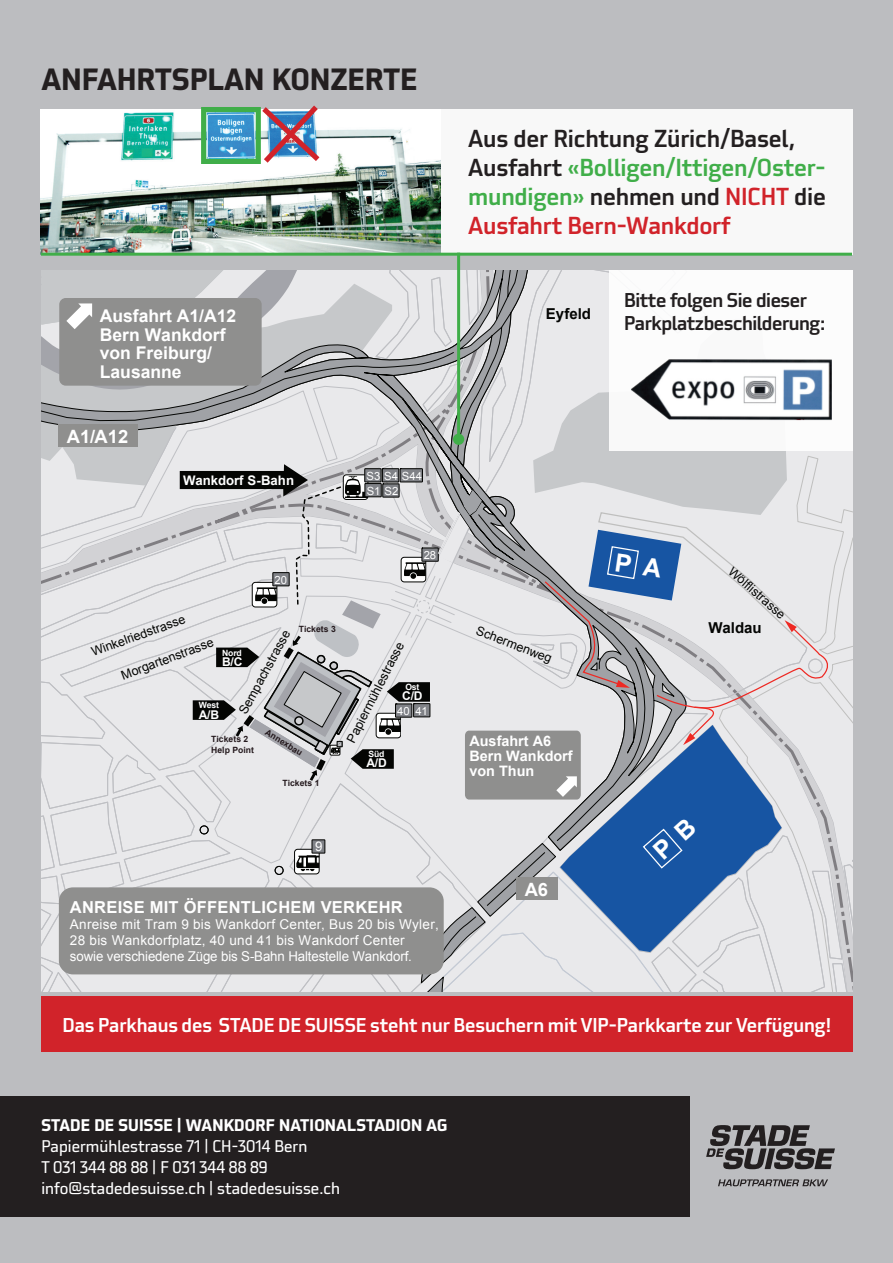
<style>
.page{position:relative;width:893px;height:1263px;background:#bcbdc0}
.page>*{position:absolute;margin:0;border:0;box-sizing:border-box;transform-origin:0 0}
.t1{font:700 30px "Utility OT";letter-spacing:-.03em;color:#231f20;scale:.95 1}
.t2{font:500 24px/28.8px "Utility OT";letter-spacing:-.04em;color:#231f20;scale:.95 1}
.t3{font:500 19.5px "Utility OT";letter-spacing:-.04em;color:#fff;scale:.95 1}
.t4{font:500 19.5px/23.4px "Utility OT";letter-spacing:-.06em;color:#231f20;scale:.95 1}
.t5{font:700 18.3px "Arial";color:#fff}
.t6{font:700 17.55px/18.8px "Arial";color:#fff}
.t7{font:16.5px/21px "Utility OT";letter-spacing:-.04em;color:#fff;scale:.95 1}
.t8{font:700 16.5px "Utility OT";letter-spacing:-.03em;color:#fff;scale:.95 1}
.t9{font:700 16.5px "Arial";letter-spacing:.015em;color:#fff}
.t10{font:700 15px "Arial";color:#040503}
.t11{font:700 14.4px/15px "Arial";color:#fff}
.t12{font:13.5px/16px "Arial";letter-spacing:.02em;color:#fff}
.t13{font:700 13.2px "Arial";color:#fff}
.t14{font:13.2px "Arial";color:#fff}
.t15{font:12.6px "Arial";color:#040503}
.t16{font:700 12px "Arial";color:#fff}
.t17{font:11.25px/15px "Arial";color:#fff}
.t18{font:700 8.55px/10.4px "Arial";letter-spacing:.005em;color:#24191d}
.t19{font:700 8.55px "Arial";letter-spacing:-.015em;color:#fff}
.t20{font:5.4px "Arial";color:#fff}
.s1{color:#40ae49}
.s2{color:#d1232a}
</style>
<div class="page">
<div style="left:41px;top:109px;width:811px;height:145px;background:#f8f8f8"></div>
<div style="left:0;top:1096px;width:690px;height:120px;background:#231f20"></div>
<svg style="left:42px;top:450px;width:811px;height:542px;background:#e3e3e5"></svg>
<div style="left:275px;top:866px;width:9px;height:9px;border:1px solid #040503;border-radius:50%"></div>
<svg style="left:42px;top:270px;width:567px;height:582px;background:#dbdcde"></svg>
<svg style="left:455px;top:278px;width:48px;height:73px;background:#b2b3b5"></svg>
<div style="left:476px;top:799px;width:84px;height:18px;background:#e9e9eb"></div>
<div style="left:533px;top:319px;width:76px;height:78px;background:#e9e9eb"></div>
<div style="left:295px;top:849px;width:24px;height:25px;background:#fff;border-radius:3px"></div>
<svg style="left:296px;top:855px;width:22px;height:16px"></svg>
<div style="left:294px;top:849px;width:26px;height:25px;border:1px solid #040503;border-radius:3px"></div>
<div style="left:59px;top:425px;width:79px;height:22px;background:#8f8f8e"></div>
<svg style="left:42px;top:270px;width:354px;height:120px"></svg>
<div style="left:312px;top:840px;width:13px;height:13px;background:#808287"></div>
<div style="left:311px;top:839px;width:14px;height:14px;border:1px solid #040503"></div>
<div style="left:59px;top:887px;width:385px;height:87px;background:#8f8f8e;border-radius:14px"></div>
<svg style="left:560px;top:799px;width:222px;height:153px;background:#85a1c5"></svg>
<svg style="left:718px;top:1179px;width:110px;height:7px"></svg>
<svg style="left:706px;top:1125px;width:129px;height:44px"></svg>
<div style="left:41px;top:997px;width:812px;height:55px;background:#d1232a"></div>
<img style="left:41px;top:112px;width:400px;height:141px">
<svg style="left:257px;top:105px;width:68px;height:63px"></svg>
<div style="left:201px;top:107px;width:60px;height:57px;border:5px solid #40ae49"></div>
<div style="left:609px;top:270px;width:244px;height:180px;background:#fff"></div>
<img style="left:631px;top:360px;width:201px;height:37px">
<hr style="left:41px;top:253px;width:811px;height:3px;background:#40ae49">
<hr style="left:457px;top:253px;width:3px;height:186px;background:#40ae49">
<svg style="left:180px;top:397px;width:656px;height:402px;background:#c8cacf"></svg>
<svg style="left:382px;top:817px;width:315px;height:175px;background:#a7b5c8"></svg>
<h1 class="t1" style="left:41px;top:59px;width:398px">ANFAHRTSPLAN KONZERTE</h1>
<p class="t6" style="left:100px;top:307px;width:138px">Ausfahrt A1/A12<br>Bern Wankdorf von Freiburg/<br>Lausanne</p>
<h3 class="t5" style="left:67px;top:424px;width:63px">A1/A12</h3>
<p class="t13" style="left:183px;top:471px;width:112px">Wankdorf S-Bahn</p>
<p class="t17" style="left:366px;top:468px;width:57px">S3 S4 S44<br>S1 S2</p>
<p class="t17" style="left:424px;top:548px;width:14px">28</p>
<h2 class="t2" style="left:468px;top:124px;width:379px">Aus der Richtung Zürich/Basel,<br>Ausfahrt <span class="s1">«Bolligen/Ittigen/Oster&shy;mundigen»</span> nehmen und <span class="s2">NICHT</span> die<br><span class="s2">Ausfahrt Bern-Wankdorf</span></h2>
<p class="t10" style="left:546px;top:303px;width:47px">Eyfeld</p>
<h3 class="t4" style="left:624px;top:288px;width:214px">Bitte folgen Sie dieser<br>Parkplatzbeschilderung:</h3>
<p class="t17" style="left:275px;top:572px;width:14px">20</p>
<p class="t15" style="left:89px;top:644px;width:100px;rotate:-20deg">Winkelriedstrasse</p>
<p class="t15" style="left:480px;top:622px;width:82px;rotate:21deg">Schermenweg</p>
<p class="t18" style="left:299px;top:624px;width:39px">Tickets 3</p>
<p class="t15" style="left:235px;top:709px;width:95px;rotate:-62deg">Sempachstrasse</p>
<p class="t15" style="left:119px;top:667px;width:99px;rotate:-20deg">Morgartenstrasse</p>
<p class="t15" style="left:343px;top:738px;width:112px;rotate:-63deg">Papiermühlestrasse</p>
<p class="t19" style="left:222px;top:647px;width:21px">Nord</p>
<p class="t16" style="left:222px;top:654px;width:22px">B/C</p>
<p class="t19" style="left:405px;top:681px;width:16px">Ost</p>
<p class="t16" style="left:402px;top:688px;width:22px">C/D</p>
<p class="t19" style="left:199px;top:700px;width:22px">West</p>
<p class="t16" style="left:199px;top:706px;width:22px">A/B</p>
<p class="t17" style="left:397px;top:703px;width:32px">40 41</p>
<p class="t18" style="left:211px;top:734px;width:44px">Tickets 2<br>Help Point</p>
<p class="t18" style="left:269px;top:727px;width:43px;rotate:32deg">Annexbau</p>
<p class="t11" style="left:469px;top:733px;width:105px">Ausfahrt A6<br>Bern Wankdorf von Thun</p>
<p class="t20" style="left:338px;top:740px;width:4px">9</p>
<p class="t19" style="left:369px;top:748px;width:17px">Süd</p>
<p class="t16" style="left:366px;top:755px;width:22px">A/D</p>
<p class="t18" style="left:282px;top:778px;width:39px">Tickets 1</p>
<p class="t14" style="left:315px;top:838px;width:9px">9</p>
<p class="t9" style="left:70px;top:896px;width:334px">ANREISE MIT ÖFFENTLICHEM VERKEHR</p>
<p class="t12" style="left:70px;top:916px;width:370px">Anreise mit Tram 9 bis Wankdorf Center, Bus 20 bis Wyler,<br>28 bis Wankdorfplatz, 40 und 41 bis Wankdorf Center sowie verschiedene Züge bis S-Bahn Haltestelle Wankdorf.</p>
<h3 class="t5" style="left:525px;top:877px;width:25px">A6</h3>
<p class="t15" style="left:736px;top:563px;width:73px;rotate:41deg">Wölflistrasse</p>
<p class="t10" style="left:708px;top:617px;width:55px">Waldau</p>
<h3 class="t3" style="left:62px;top:1012px;width:811px">Das Parkhaus des STADE DE SUISSE steht nur Besuchern mit VIP-Parkkarte zur Verfügung!</h3>
<p class="t8" style="left:41px;top:1114px;width:429px">STADE DE SUISSE | WANKDORF NATIONALSTADION AG</p>
<p class="t7" style="left:41px;top:1135px;width:317px">Papiermühlestrasse 71 | CH-3014 Bern<br>T 031 344 88 88 | F 031 344 88 89 info@stadedesuisse.ch | stadedesuisse.ch</p>
</div>
